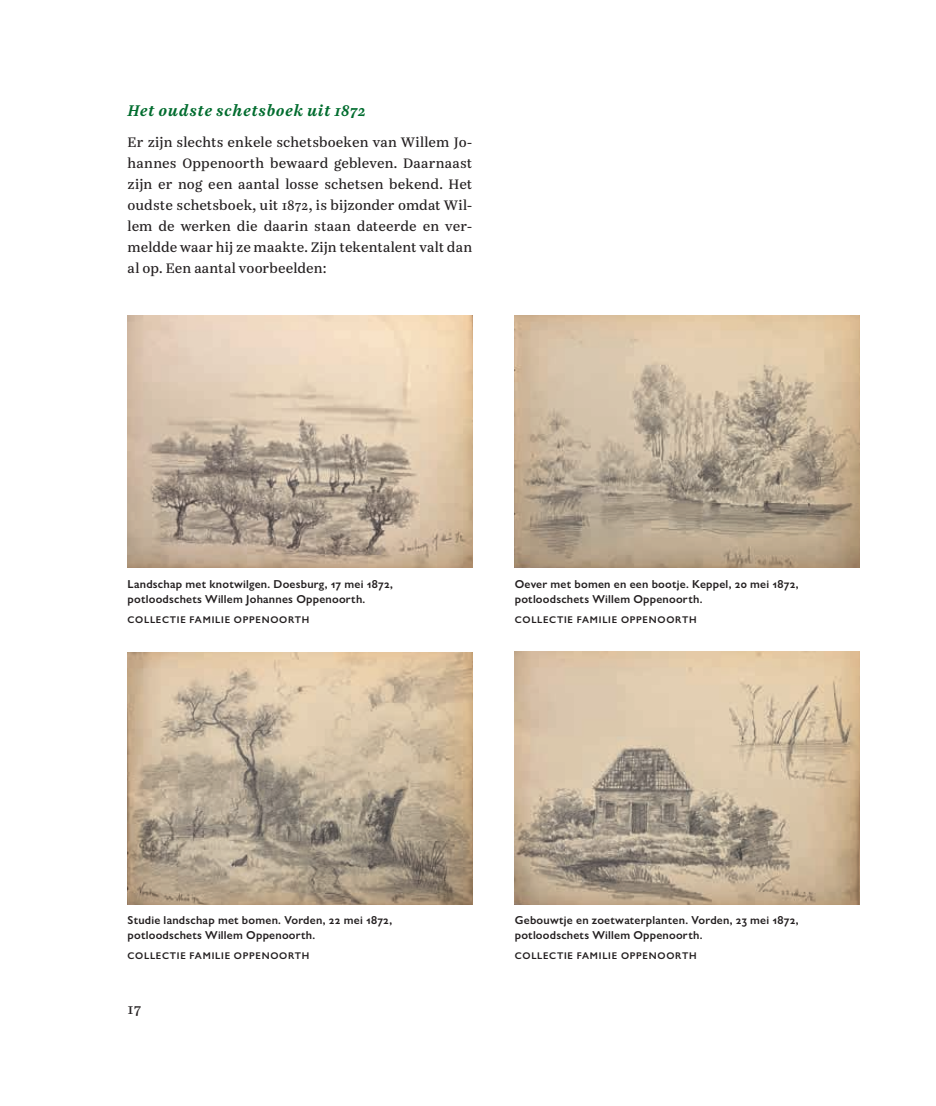
<style>
.page{position:relative;width:936px;height:1106px;background:#fff}
.page>*{position:absolute;margin:0;border:0;box-sizing:border-box;transform-origin:0 0}
.t1{font:italic 700 15px "Casus Pro";letter-spacing:.035em;color:#006c2e}
.t2{font:15px "Casus Pro";color:#231f20}
.t3{font:13.5px/21px "Casus Pro";letter-spacing:.015em;color:#231f20;text-align:justify}
.t4{font:600 11.55px/15px "Gill Sans Nova";letter-spacing:.02em;color:#231f20}
.t5{font:600 9.75px "Gill Sans Nova";letter-spacing:.075em;color:#231f20}
</style>
<div class="page">
<img style="left:128px;top:315px;width:344px;height:252px">
<img style="left:514px;top:315px;width:345px;height:252px">
<img style="left:128px;top:652px;width:344px;height:252px">
<img style="left:514px;top:651px;width:345px;height:253px">
<p class="t1" style="left:128px;top:100px;width:240px">Het oudste schetsboek uit 1872</p>
<p class="t3" style="left:128px;top:131px;width:346px">Er zijn slechts enkele schetsboeken van Willem Jo&shy;hannes Oppenoorth bewaard gebleven. Daarnaast zijn er nog een aantal losse schetsen bekend. Het oudste schetsboek, uit 1872, is bijzonder omdat Wil&shy;lem de werken die daarin staan dateerde en ver&shy;meldde waar hij ze maakte. Zijn tekentalent valt dan al op. Een aantal voorbeelden:</p>
<p class="t4" style="left:128px;top:576px;width:267px">Landschap met knotwilgen. Doesburg, 17 mei 1872, potloodschets Willem Johannes Oppenoorth.</p>
<p class="t5" style="left:128px;top:613px;width:183px">COLLECTIE FAMILIE OPPENOORTH</p>
<p class="t4" style="left:128px;top:912px;width:266px">Studie landschap met bomen. Vorden, 22 mei 1872, potloodschets Willem Oppenoorth.</p>
<p class="t5" style="left:128px;top:949px;width:183px">COLLECTIE FAMILIE OPPENOORTH</p>
<p class="t2" style="left:128px;top:998px;width:15px">17</p>
<p class="t4" style="left:514px;top:576px;width:285px">Oever met bomen en een bootje. Keppel, 20 mei 1872, potloodschets Willem Oppenoorth.</p>
<p class="t5" style="left:514px;top:613px;width:183px">COLLECTIE FAMILIE OPPENOORTH</p>
<p class="t4" style="left:514px;top:912px;width:285px">Gebouwtje en zoetwaterplanten. Vorden, 23 mei 1872, potloodschets Willem Oppenoorth.</p>
<p class="t5" style="left:514px;top:949px;width:183px">COLLECTIE FAMILIE OPPENOORTH</p>
</div>
